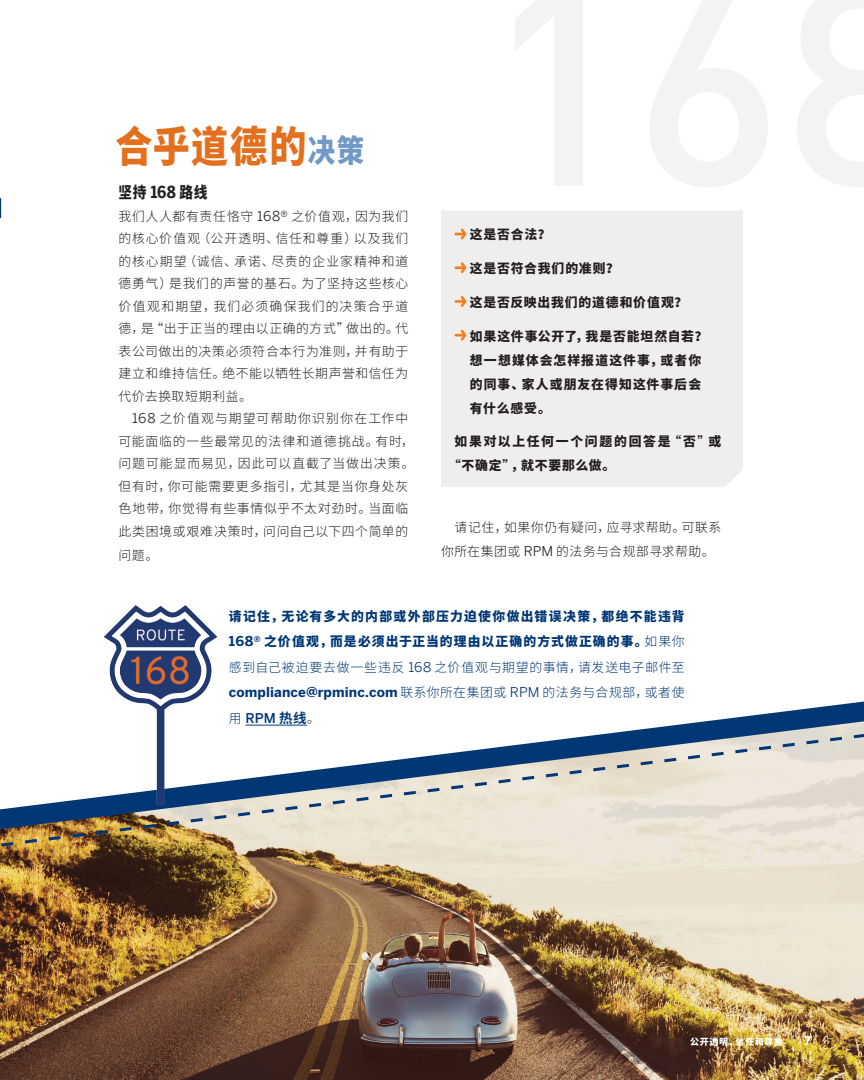
<style>
.page{position:relative;width:864px;height:1080px;background:#fff}
.page>*{position:absolute;margin:0;border:0;box-sizing:border-box;transform-origin:0 0}
.Section_Header{font:900 42.45px "Noto Sans CJ Ksc";letter-spacing:.045em;color:#e4701e;scale:.87 1}
.Subhead_bold{font:900 15.6px "Noto Sans CJ Ksc";color:#231f20;scale:.87 1}
.Body_copy{font:700 13.5px/25.5px "Benton Sans";letter-spacing:.01em;color:#013775}
.Subhead_bold-2{font:300 12.9px/22.5px "Noto Sans CJ Ksc";letter-spacing:.04em;color:#231f20;text-align:justify}
.Body_copy-2{font:300 12.9px/22.5px "Noto Sans CJ Ksc";letter-spacing:.06em;color:#231f20;text-align:center}
.Body_copy-3{font:900 12.9px/25.5px "Noto Sans CJ Ksc";letter-spacing:.09em;color:#013775;text-align:justify}
.Body_copy_-_no_inden{font:900 12.9px/24px "Noto Sans CJ Ksc";letter-spacing:.07em;color:#231f20}
.Body_copy-4{font:300 12.9px/24px "Noto Sans CJ Ksc";letter-spacing:.035em;color:#231f20}
.Body_copy-5{font:900 12.9px/24px "Noto Sans CJ Ksc";letter-spacing:.13em;color:#231f20}
.t1{font:700 12px "Benton Sans";color:#fff}
.t2{font:900 9px "Noto Sans CJ Ksc";letter-spacing:.065em;color:#fff}
.s1{font-size:31.35px;color:#7299c6}
.s2{font-family:"Benton Sans Cond";font-weight:700;font-size:16.5px}
.s3{font-family:"Benton Sans";font-weight:400;font-size:13.5px}
.s4{font-weight:700}
.s5{font-family:"Benton Sans";font-weight:700;font-size:13.5px}
.s6{font-weight:300}
.s7{font-family:"Noto Sans CJ Ksc";font-weight:300;font-size:12.9px}
.s8{font-weight:400}
.s9{font-weight:500}
.s10{font-family:"Noto Sans CJ Ksc"}
.s11{font-family:"Noto Sans CJ Ksc";font-weight:300;font-size:12.9px;color:#231f20}
</style>
<div class="page">
<div style="left:441px;top:211px;width:302px;height:276px;background:#f0eeec"></div>
<img style="left:0;top:848px;width:864px;height:232px">
<svg style="left:284px;top:702px;width:580px;height:27px"></svg>
<img style="left:104px;top:605px;width:180px;height:124px">
<hr style="left:245px;top:725px;width:62px;height:1px;background:#013d7d">
<svg style="left:454px;top:228px;width:12px;height:11px"></svg>
<svg style="left:454px;top:262px;width:12px;height:11px"></svg>
<svg style="left:454px;top:296px;width:12px;height:11px"></svg>
<svg style="left:454px;top:330px;width:12px;height:11px"></svg>
<svg style="left:0;top:729px;width:864px;height:119px"></svg>
<svg style="left:0;top:198px;width:1px;height:20px"></svg>
<p class="Section_Header" style="left:116px;top:122px;width:287px">合乎道德的<span class="s1">决策</span></p>
<p class="Subhead_bold" style="left:118px;top:184px;width:104px">坚持 <span class="s2">168</span> 路线</p>
<p class="Subhead_bold-2" style="left:118px;top:205px;width:291px">我们人人都有责任恪守 <span class="s3">168®</span> 之价值观，因为我们的核心价值观（公开透明、信任和尊重）以及我们的核心期望（诚信、承诺、尽责的企业家精神和道德勇气）是我们的声誉的基石。为了坚持这些核心价值观和期望，我们必须确保我们的决策合乎道德，是“出于正当的理由以正确的方式”做出的。代表公司做出的决策必须符合本行为准则，并有助于建立和维持信任。绝不能以牺牲长期声誉和信任为代价去换取短期利益。</p>
<p class="Body_copy-2" style="left:118px;top:407px;width:298px"><span class="s3">168</span> 之价值观与期望可帮助你识别你在工作中<br>可能面临的一些最常见的法律和道德挑战。有时，问题可能显而易见，因此可以直截了当做出决策。但有时，你可能需要更多指引，尤其是当你身处灰色地带，你觉得有些事情似乎不太对劲时。当面临此类困境或艰难决策时，问问自己以下四个简单的</p>
<p class="Body_copy-2" style="left:118px;top:544px;width:41px">问题。</p>
<p class="Body_copy_-_no_inden" style="left:470px;top:223px;width:82px">这是否合法？</p>
<p class="Body_copy_-_no_inden" style="left:470px;top:257px;width:151px">这是否符合我们的准则？</p>
<p class="Body_copy_-_no_inden" style="left:470px;top:290px;width:219px">这是否反映出我们的道德和价值观？</p>
<p class="Body_copy_-_no_inden" style="left:470px;top:324px;width:239px">如果这件事公开了，我是否能坦然自若？想一想媒体会怎样报道这件事，或者你的同事、家人或朋友在得知这件事后会有什么感受。</p>
<p class="Body_copy-5" style="left:448px;top:430px;width:275px;text-indent:6px">如果对以上任何一个问题的回答是<span class="s4">“</span>否<span class="s4">”</span>或<span class="s4">“</span>不确定<span class="s4">”</span>，就不要那么做。</p>
<p class="Body_copy-4" style="left:441px;top:516px;width:282px;text-indent:14px">请记住，如果你仍有疑问，应寻求帮助。可联系你所在集团或 <span class="s3">RPM</span> 的法务与合规部寻求帮助。</p>
<p class="Body_copy-3" style="left:229px;top:604px;width:457px">请记住，无论有多大的内部或外部压力迫使你做出错误决策，都绝不能违背<span class="s5">168</span><sup>®</sup> 之价值观，而是必须出于正当的理由以正确的方式做正确的事。<span class="s6">如果你感到自己被迫要去做一些违反</span> <span class="s3">168</span> <span class="s6">之价值观与期望的事情，请发送电子邮件至</span></p>
<p class="Body_copy" style="left:229px;top:680px;width:457px">compliance@rpminc.com <span class="s7">联系你所在集团或</span> <span class="s8">RPM</span> <span class="s7">的法务与合规部，或者使用</span> <span class="s9">RPM</span> <span class="s10">热线</span><span class="s11">。</span></p>
<p class="t2" style="left:690px;top:1036px;width:94px">公开透明、信任和尊重</p>
<p class="t1" style="left:804px;top:1033px;width:8px">7</p>
</div>
